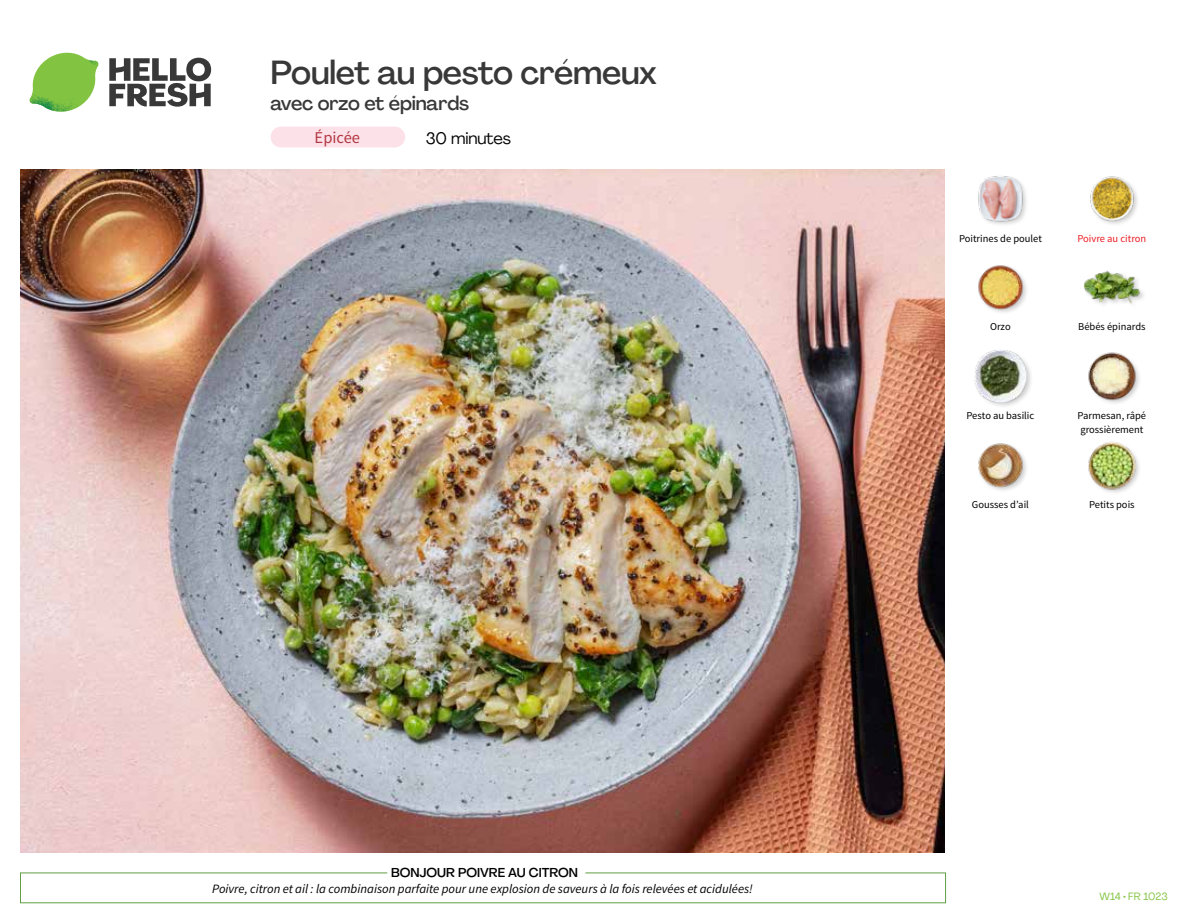
<style>
.page{position:relative;width:1188px;height:918px;background:#fff}
.page>*{position:absolute;margin:0;border:0;box-sizing:border-box;transform-origin:0 0}
.t1{font:500 33px "Agrandir";letter-spacing:-.015em;color:#383839}
.t2{font:500 19.5px "Agrandir";letter-spacing:-.01em;color:#383839}
.t3{font:16.5px "Agrandir";letter-spacing:-.01em;color:#000}
.t4{font:16.5px "Source Sans Pro";color:#b33841}
.t5{font:italic 12.75px "Source Sans Pro";color:#000}
.t6{font:500 12.75px "Agrandir";color:#000}
.t7{font:10.5px/13.5px "Source Sans Pro";color:#000}
.t8{font:10.5px "Source Sans Pro";color:#ed1d24}
.t9{font:10.5px "Agrandir";color:#82c341}
</style>
<div class="page">
<div style="left:271px;top:127px;width:134px;height:20px;background:#fce1e9;border-radius:10px"></div>
<svg style="left:109px;top:57px;width:102px;height:50px"></svg>
<svg style="left:34px;top:53px;width:62px;height:40px"></svg>
<img style="left:67px;top:53px;width:32px;height:26px">
<img style="left:33px;top:75px;width:59px;height:11px">
<img style="left:29px;top:79px;width:61px;height:33px">
<img style="left:65px;top:86px;width:27px;height:25px">
<div style="left:20px;top:873px;width:926px;height:30px;border:1px solid #609f43"></div>
<div style="left:387px;top:865px;width:198px;height:15px;background:#fff"></div>
<img style="left:21px;top:170px;width:924px;height:682px">
<img style="left:1088px;top:441px;width:51px;height:52px">
<img style="left:978px;top:443px;width:49px;height:48px">
<img style="left:1088px;top:352px;width:51px;height:51px">
<div style="left:973px;top:348px;width:60px;height:61px;background:#000;opacity:.2"></div>
<img style="left:974px;top:350px;width:53px;height:52px">
<div style="left:1083px;top:270px;width:64px;height:40px;background:#000;opacity:.2"></div>
<img style="left:1083px;top:270px;width:58px;height:40px">
<img style="left:978px;top:265px;width:49px;height:48px">
<img style="left:1090px;top:176px;width:48px;height:48px">
<img style="left:978px;top:176px;width:48px;height:49px">
<h1 class="t1" style="left:271px;top:52px;width:388px">Poulet au pesto crémeux</h1>
<h2 class="t2" style="left:271px;top:91px;width:200px">avec orzo et épinards</h2>
<h3 class="t4" style="left:315px;top:128px;width:47px">Épicée</h3>
<h3 class="t3" style="left:426px;top:128px;width:87px">30 minutes</h3>
<p class="t6" style="left:391px;top:864px;width:188px">BONJOUR POIVRE AU CITRON</p>
<p class="t5" style="left:212px;top:881px;width:542px">Poivre, citron et ail : la combinaison parfaite pour une explosion de saveurs à la fois relevées et acidulées!</p>
<p class="t7" style="left:959px;top:232px;width:84px">Poitrines de poulet</p>
<p class="t8" style="left:1077px;top:232px;width:70px">Poivre au citron</p>
<p class="t7" style="left:990px;top:320px;width:22px">Orzo</p>
<p class="t7" style="left:1078px;top:320px;width:69px">Bébés épinards</p>
<p class="t7" style="left:966px;top:409px;width:69px">Pesto au basilic</p>
<p class="t7" style="left:1078px;top:409px;width:70px">Parmesan, râpé grossièrement</p>
<p class="t7" style="left:972px;top:498px;width:59px">Gousses d’ail</p>
<p class="t7" style="left:1089px;top:498px;width:47px">Petits pois</p>
<p class="t9" style="left:1100px;top:890px;width:70px">W14 • FR 1023</p>
</div>
